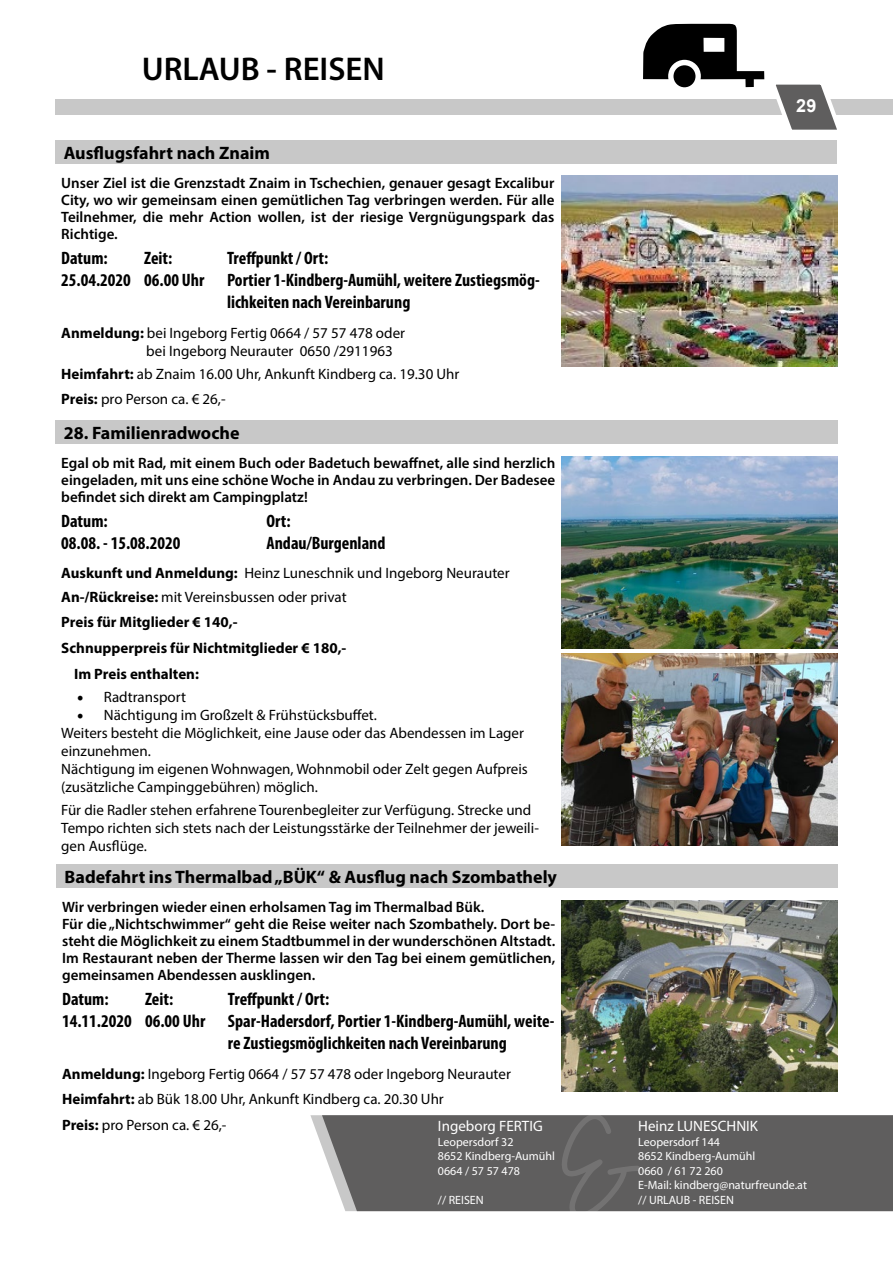
<style>
.page{position:relative;width:893px;height:1263px;background:#fff}
.page>*{position:absolute;margin:0;border:0;box-sizing:border-box;transform-origin:0 0}
.t1{font:600 33px "Myriad Pro";color:#000}
.t2{font:700 condensed 18px/21.6px "Myriad Pro";color:#000}
.t3{font:700 18px "Myriad Pro";color:#000}
.t4{font:700 18px "Arial";color:#fff}
.t5{font:15px/18px "Myriad Pro";color:#000}
.t6{font:600 15px/17px "Myriad Pro";color:#000;text-align:justify}
.t7{font:700 15px "Myriad Pro";color:#000}
.t8{font:15px "Myriad Pro";color:#fff}
.t9{font:12px/14.4px "Myriad Pro";color:#fff}
.s1{font-weight:700}
.s2{font-family:"Minion Pro";font-size:18px}
</style>
<div class="page">
<div style="left:322px;top:1115px;width:571px;height:96px;background:#5f5e5e"></div>
<div style="left:56px;top:864px;width:782px;height:24px;background:#c8c8c8"></div>
<div style="left:55px;top:420px;width:783px;height:24px;background:#c8c8c8"></div>
<div style="left:55px;top:140px;width:782px;height:24px;background:#c8c8c8"></div>
<img style="left:561px;top:900px;width:277px;height:192px">
<img style="left:561px;top:654px;width:277px;height:191px">
<img style="left:561px;top:457px;width:277px;height:191px">
<img style="left:561px;top:176px;width:277px;height:191px">
<div style="left:55px;top:99px;width:838px;height:16px;background:#c8c8c8"></div>
<svg style="left:643px;top:24px;width:194px;height:106px"></svg>
<h1 class="t1" style="left:142px;top:48px;width:245px">URLAUB - REISEN</h1>
<p class="t3" style="left:64px;top:141px;width:208px">Ausflugsfahrt nach Znaim</p>
<p class="t6" style="left:61px;top:174px;width:495px">Unser Ziel ist die Grenzstadt Znaim in Tschechien, genauer gesagt Excalibur City, wo wir gemeinsam einen gemütlichen Tag verbringen werden. Für alle Teilnehmer, die mehr Action wollen, ist der riesige Vergnügungspark das Richtige.</p>
<p class="t2" style="left:61px;top:247px;width:48px">Datum:</p>
<p class="t2" style="left:144px;top:247px;width:30px">Zeit:</p>
<p class="t2" style="left:227px;top:247px;width:103px">Treffpunkt / Ort:</p>
<p class="t2" style="left:61px;top:269px;width:145px">25.04.2020 06.00 Uhr</p>
<p class="t2" style="left:227px;top:269px;width:314px">Portier 1-Kindberg-Aumühl, weitere Zustiegsmög&shy;lichkeiten nach Vereinbarung</p>
<p class="t5" style="left:146px;top:323px;width:260px;text-indent:-85px"><span class="s1">Anmeldung:</span> bei Ingeborg Fertig 0664 / 57 57 478 oder bei Ingeborg Neurauter 0650 /2911963</p>
<p class="t5" style="left:61px;top:361px;width:400px;line-height:25.5px"><span class="s1">Heimfahrt:</span> ab Znaim 16.00 Uhr, Ankunft Kindberg ca. 19.30 Uhr<br><span class="s1">Preis:</span> pro Person ca. € 26,-</p>
<p class="t3" style="left:64px;top:421px;width:177px">28. Familienradwoche</p>
<p class="t6" style="left:61px;top:454px;width:496px">Egal ob mit Rad, mit einem Buch oder Badetuch bewaffnet, alle sind herzlich eingeladen, mit uns eine schöne Woche in Andau zu verbringen. Der Badesee befindet sich direkt am Campingplatz!</p>
<p class="t2" style="left:61px;top:509px;width:48px">Datum:</p>
<p class="t2" style="left:266px;top:509px;width:26px">Ort:</p>
<p class="t2" style="left:61px;top:531px;width:121px">08.08. - 15.08.2020</p>
<p class="t2" style="left:266px;top:531px;width:121px">Andau/Burgenland</p>
<p class="t5" style="left:61px;top:563px;width:450px"><span class="s1">Auskunft und Anmeldung:</span> Heinz Luneschnik und Ingeborg Neurauter</p>
<p class="t5" style="left:61px;top:588px;width:287px"><span class="s1">An-/Rückreise:</span> mit Vereinsbussen oder privat</p>
<p class="t7" style="left:61px;top:613px;width:178px">Preis für Mitglieder € 140,-</p>
<p class="t7" style="left:61px;top:638px;width:287px">Schnupperpreis für Nichtmitglieder € 180,-</p>
<p class="t7" style="left:74px;top:664px;width:126px">Im Preis enthalten:</p>
<p class="t5" style="left:77px;top:687px;width:111px"><span class="s2">•</span> Radtransport</p>
<p class="t5" style="left:61px;top:705px;width:468px;text-indent:16px"><span class="s2">•</span> Nächtigung im Großzelt &amp; Frühstücksbuffet.<br>Weiters besteht die Möglichkeit, eine Jause oder das Abendessen im Lager einzunehmen.<br>Nächtigung im eigenen Wohnwagen, Wohnmobil oder Zelt gegen Aufpreis (zusätzliche Campinggebühren) möglich.</p>
<p class="t5" style="left:61px;top:801px;width:479px">Für die Radler stehen erfahrene Tourenbegleiter zur Verfügung. Strecke und<br>Tempo richten sich stets nach der Leistungsstärke der Teilnehmer der jeweili&shy;gen Ausflüge.</p>
<p class="t3" style="left:65px;top:865px;width:494px">Badefahrt ins Thermalbad „BÜK“ &amp; Ausflug nach Szombathely</p>
<p class="t6" style="left:62px;top:898px;width:495px;text-align:left">Wir verbringen wieder einen erholsamen Tag im Thermalbad Bük.<br>Für die „Nichtschwimmer“ geht die Reise weiter nach Szombathely. Dort be&shy;steht die Möglichkeit zu einem Stadtbummel in der wunderschönen Altstadt.<br>Im Restaurant neben der Therme lassen wir den Tag bei einem gemütlichen, gemeinsamen Abendessen ausklingen.</p>
<p class="t2" style="left:62px;top:988px;width:48px">Datum:</p>
<p class="t2" style="left:145px;top:988px;width:30px">Zeit:</p>
<p class="t2" style="left:228px;top:988px;width:103px">Treffpunkt / Ort:</p>
<p class="t2" style="left:62px;top:1010px;width:145px">14.11.2020 06.00 Uhr</p>
<p class="t2" style="left:228px;top:1010px;width:328px">Spar-Hadersdorf, Portier 1-Kindberg-Aumühl, weite&shy;re Zustiegsmöglichkeiten nach Vereinbarung</p>
<p class="t5" style="left:62px;top:1060px;width:450px;line-height:25.5px"><span class="s1">Anmeldung:</span> Ingeborg Fertig 0664 / 57 57 478 oder Ingeborg Neurauter<br><span class="s1">Heimfahrt:</span> ab Bük 18.00 Uhr, Ankunft Kindberg ca. 20.30 Uhr<br><span class="s1">Preis:</span> pro Person ca. € 26,-</p>
<p class="t8" style="left:438px;top:1117px;width:106px">Ingeborg FERTIG</p>
<p class="t9" style="left:438px;top:1134px;width:118px">Leopersdorf 32<br>8652 Kindberg-Aumühl<br>0664 / 57 57 478</p>
<p class="t9" style="left:438px;top:1192px;width:47px">// REISEN</p>
<p class="t4" style="left:796px;top:93px;width:22px">29</p>
<p class="t8" style="left:638px;top:1117px;width:121px">Heinz LUNESCHNIK</p>
<p class="t9" style="left:638px;top:1134px;width:170px">Leopersdorf 144<br>8652 Kindberg-Aumühl<br>0660 / 61 72 260<br>E-Mail: kindberg@naturfreunde.at // URLAUB - REISEN</p>
</div>
